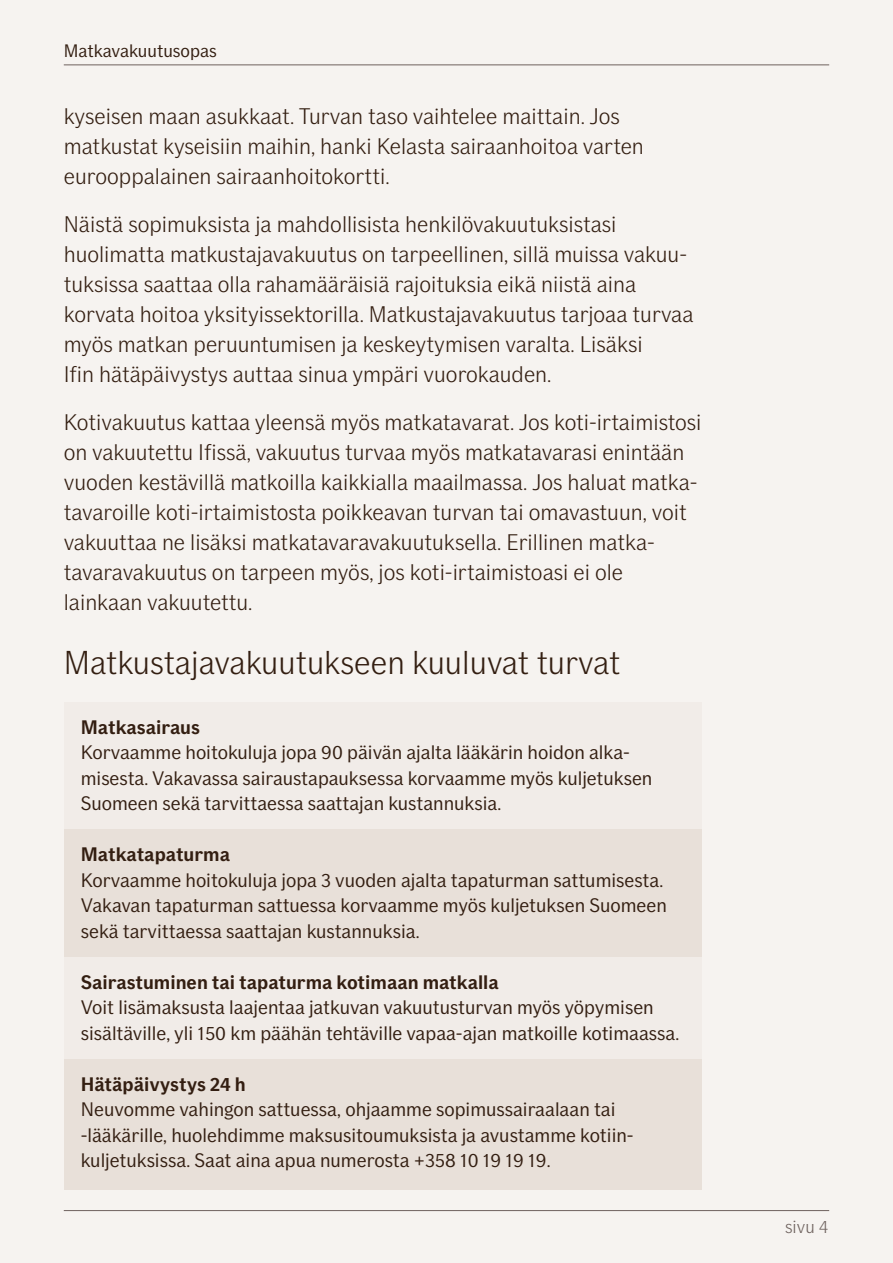
<style>
.page{position:relative;width:893px;height:1263px;background:#f6f3f0}
.page>*{position:absolute;margin:0;border:0;box-sizing:border-box;transform-origin:0 0}
.t1{font:300 33px "If Sans";color:#331e11}
.t2{font:300 22.5px/30px "If Sans";color:#331e11}
.t3{font:19.5px/25.5px "If Sans";color:#331e11}
.t4{font:700 19.5px "If Sans";color:#331e11}
.t5{font:18px "If Sans";color:#331e11}
.t6{font:300 18px "If Sans";color:#6e625e}
</style>
<div class="page">
<hr style="left:64px;top:64px;width:765px;height:1px;background:#6e625e">
<hr style="left:64px;top:1210px;width:765px;height:1px;background:#6e625e">
<div style="left:64px;top:702px;width:638px;height:130px;background:#f1ece8"></div>
<div style="left:64px;top:829px;width:638px;height:130px;background:#e8e0d9"></div>
<div style="left:64px;top:957px;width:638px;height:104px;background:#f1ece8"></div>
<div style="left:64px;top:1059px;width:638px;height:130px;background:#e8e0d9"></div>
<p class="t5" style="left:64px;top:40px;width:155px">Matkavakuutusopas</p>
<p class="t2" style="left:64px;top:101px;width:582px">kyseisen maan asukkaat. Turvan taso vaihtelee maittain. Jos matkustat kyseisiin maihin, hanki Kelasta sairaanhoitoa varten eurooppalainen sairaanhoitokortti.</p>
<p class="t2" style="left:64px;top:209px;width:631px">Näistä sopimuksista ja mahdollisista henkilövakuutuksistasi huolimatta matkustajavakuutus on tarpeellinen, sillä muissa vakuu&shy;tuksissa saattaa olla rahamääräisiä rajoituksia eikä niistä aina korvata hoitoa yksityissektorilla. Matkustajavakuutus tarjoaa turvaa myös matkan peruuntumisen ja keskeytymisen varalta. Lisäksi<br>Ifin hätäpäivystys auttaa sinua ympäri vuorokauden.</p>
<p class="t2" style="left:64px;top:407px;width:639px">Kotivakuutus kattaa yleensä myös matkatavarat. Jos koti-irtaimistosi on vakuutettu Ifissä, vakuutus turvaa myös matkatavarasi enintään vuoden kestävillä matkoilla kaikkialla maailmassa. Jos haluat matka&shy;tavaroille koti-irtaimistosta poikkeavan turvan tai omavastuun, voit vakuuttaa ne lisäksi matkatavaravakuutuksella. Erillinen matka&shy;tavaravakuutus on tarpeen myös, jos koti-irtaimistoasi ei ole lainkaan vakuutettu.</p>
<h1 class="t1" style="left:64px;top:644px;width:558px">Matkustajavakuutukseen kuuluvat turvat</h1>
<p class="t4" style="left:81px;top:715px;width:121px">Matkasairaus</p>
<p class="t3" style="left:81px;top:740px;width:573px">Korvaamme hoitokuluja jopa 90 päivän ajalta lääkärin hoidon alka&shy;misesta. Vakavassa sairaustapauksessa korvaamme myös kuljetuksen<br>Suomeen sekä tarvittaessa saattajan kustannuksia.</p>
<p class="t4" style="left:81px;top:843px;width:151px">Matkatapaturma</p>
<p class="t3" style="left:81px;top:867px;width:588px">Korvaamme hoitokuluja jopa 3 vuoden ajalta tapaturman sattumisesta.<br>Vakavan tapaturman sattuessa korvaamme myös kuljetuksen Suomeen sekä tarvittaessa saattajan kustannuksia.</p>
<p class="t4" style="left:81px;top:970px;width:420px">Sairastuminen tai tapaturma kotimaan matkalla</p>
<p class="t3" style="left:81px;top:995px;width:600px">Voit lisämaksusta laajentaa jatkuvan vakuutusturvan myös yöpymisen sisältäville, yli 150 km päähän tehtäville vapaa-ajan matkoille kotimaassa.</p>
<p class="t4" style="left:81px;top:1072px;width:167px">Hätäpäivystys 24 h</p>
<p class="t3" style="left:81px;top:1097px;width:554px">Neuvomme vahingon sattuessa, ohjaamme sopimussairaalaan tai -lääkärille, huolehdimme maksusitoumuksista ja avustamme kotiin&shy;kuljetuksissa. Saat aina apua numerosta +358 10 19 19 19.</p>
<p class="t6" style="left:785px;top:1217px;width:45px">sivu 4</p>
</div>
